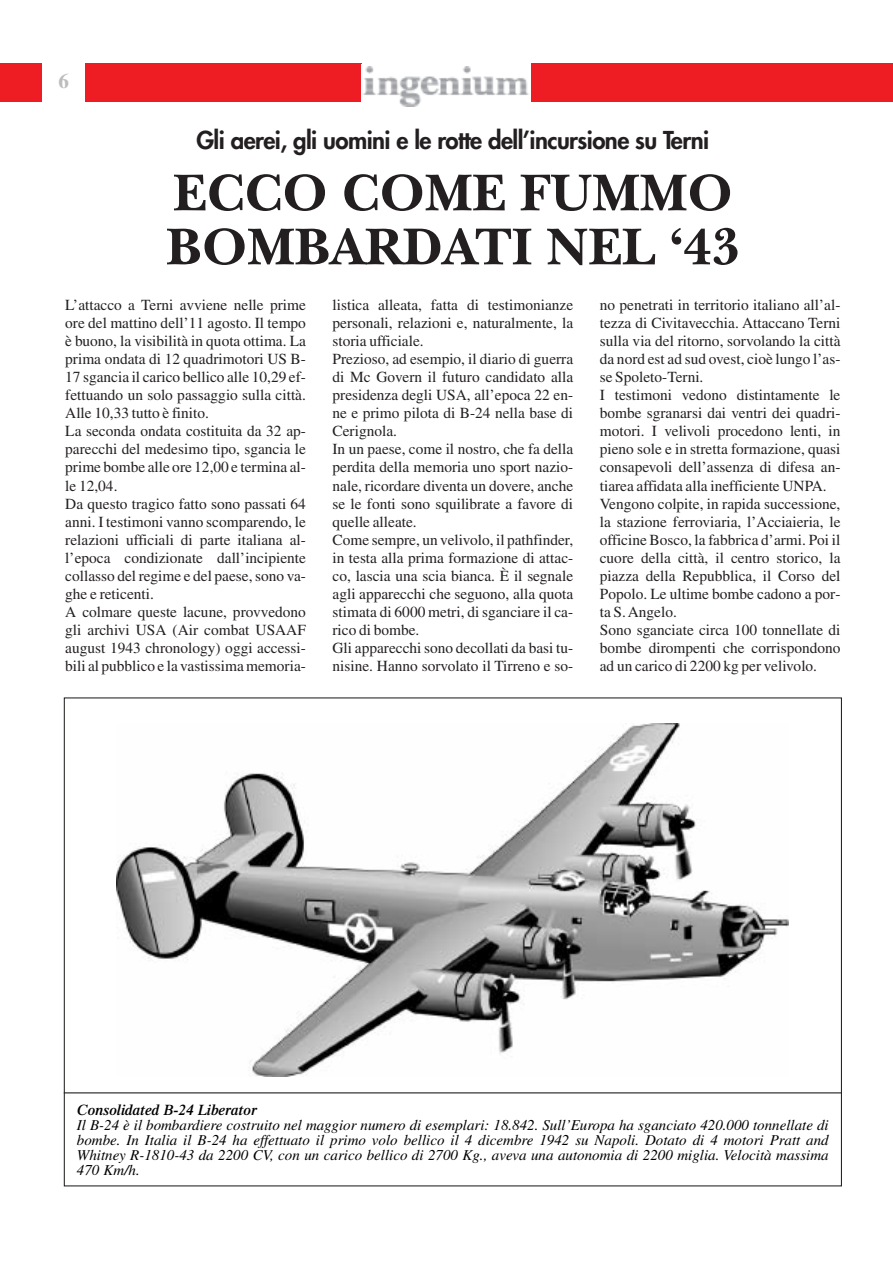
<style>
.page{position:relative;width:893px;height:1263px;background:#fff}
.page>*{position:absolute;margin:0;border:0;box-sizing:border-box;transform-origin:0 0}
.t1{font:700 54px/54px "New Baskerville";color:#231f20}
.t2{font:800 24px "Futura";letter-spacing:-.025em;color:#231f20}
.t3{font:700 21px "Times";color:#bcbdc0}
.t4{font:15.3px/18.1px "Times";color:#231f20}
.t5{font:italic 15px/15px "Times";color:#000;text-align:justify}
.t6{font:italic 600 15px "Times";color:#000}
</style>
<div class="page">
<div style="left:0;top:64px;width:43px;height:38px;background:#ee1d23"></div>
<div style="left:85px;top:64px;width:276px;height:38px;background:#ee1d23"></div>
<img style="left:363px;top:67px;width:166px;height:40px">
<div style="left:531px;top:64px;width:362px;height:38px;background:#ee1d23"></div>
<img style="left:117px;top:723px;width:672px;height:354px">
<hr style="left:64px;top:1092px;width:778px;height:1px;background:#231f20">
<h3 class="t3" style="left:59px;top:74px;width:12px">6</h3>
<h2 class="t2" style="left:196px;top:129px;width:514px">Gli aerei, gli uomini e le rotte dell’incursione su Terni</h2>
<h1 class="t1" style="left:166px;top:173px;width:575px">ECCO COME FUMMO<br>BOMBARDATI NEL ‘43</h1>
<p class="t4" style="left:65px;top:297px;width:242px">L’attacco a Terni avviene nelle prime ore del mattino dell’11 agosto. Il tempo è buono, la visibilità in quota ottima. La prima ondata di 12 quadrimotori US B-17 sgancia il carico bellico alle 10,29 ef&shy;fettuando un solo passaggio sulla città.<br>Alle 10,33 tutto è finito.<br>La seconda ondata costituita da 32 ap&shy;parecchi del medesimo tipo, sgancia le prime bombe alle ore 12,00 e termina al&shy;le 12,04.<br>Da questo tragico fatto sono passati 64 anni. I testimoni vanno scomparendo, le relazioni ufficiali di parte italiana al&shy;l’epoca condizionate dall’incipiente collasso del regime e del paese, sono va&shy;ghe e reticenti.<br>A colmare queste lacune, provvedono gli archivi USA (Air combat USAAF august 1943 chronology) oggi accessi&shy;bili al pubblico e la vastissima memoria-</p>
<p class="t4" style="left:333px;top:297px;width:242px">listica alleata, fatta di testimonianze personali, relazioni e, naturalmente, la storia ufficiale.<br>Prezioso, ad esempio, il diario di guerra di Mc Govern il futuro candidato alla presidenza degli USA, all’epoca 22 en&shy;ne e primo pilota di B-24 nella base di Cerignola.<br>In un paese, come il nostro, che fa della perdita della memoria uno sport nazio&shy;nale, ricordare diventa un dovere, anche se le fonti sono squilibrate a favore di quelle alleate.<br>Come sempre, un velivolo, il pathfinder, in testa alla prima formazione di attac&shy;co, lascia una scia bianca. È il segnale agli apparecchi che seguono, alla quota stimata di 6000 metri, di sganciare il ca&shy;rico di bombe.<br>Gli apparecchi sono decollati da basi tu&shy;nisine. Hanno sorvolato il Tirreno e so-</p>
<p class="t4" style="left:600px;top:297px;width:242px">no penetrati in territorio italiano all’al&shy;tezza di Civitavecchia. Attaccano Terni sulla via del ritorno, sorvolando la città da nord est ad sud ovest, cioè lungo l’as&shy;se Spoleto-Terni.<br>I testimoni vedono distintamente le bombe sgranarsi dai ventri dei quadri&shy;motori. I velivoli procedono lenti, in pieno sole e in stretta formazione, quasi consapevoli dell’assenza di difesa an&shy;tiarea affidata alla inefficiente UNPA.<br>Vengono colpite, in rapida successione, la stazione ferroviaria, l’Acciaieria, le officine Bosco, la fabbrica d’armi. Poi il cuore della città, il centro storico, la piazza della Repubblica, il Corso del Popolo. Le ultime bombe cadono a por&shy;ta S.Angelo.<br>Sono sganciate circa 100 tonnellate di bombe dirompenti che corrispondono ad un carico di 2200 kg per velivolo.</p>
<p class="t6" style="left:77px;top:1105px;width:181px">Consolidated B-24 Liberator</p>
<p class="t5" style="left:77px;top:1119px;width:753px">Il B-24 è il bombardiere costruito nel maggior numero di esemplari: 18.842. Sull’Europa ha sganciato 420.000 tonnellate di bombe. In Italia il B-24 ha effettuato il primo volo bellico il 4 dicembre 1942 su Napoli. Dotato di 4 motori Pratt and Whitney R-1810-43 da 2200 CV, con un carico bellico di 2700 Kg., aveva una autonomia di 2200 miglia. Velocità massima 470 Km/h.</p>
</div>
